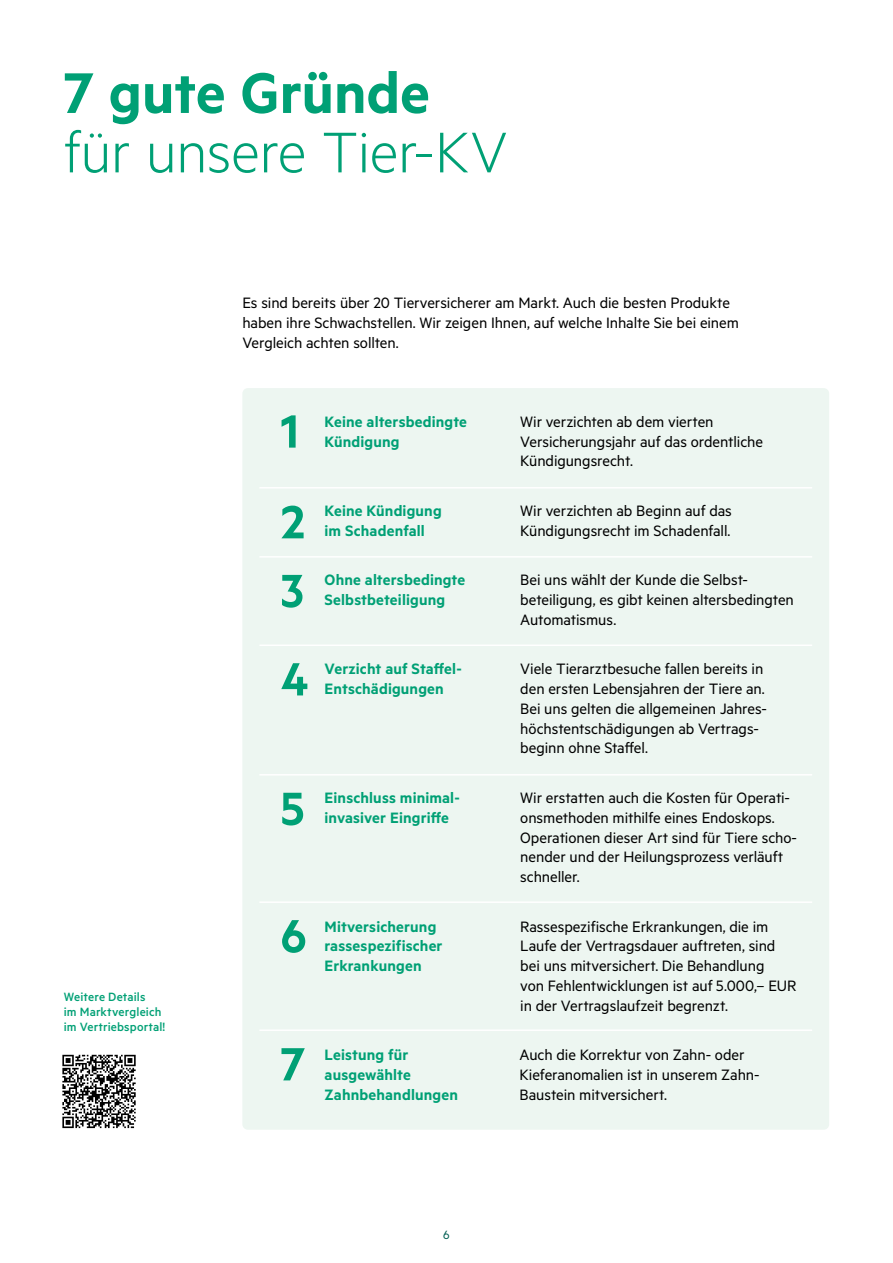
<style>
.page{position:relative;width:893px;height:1263px;background:#fff}
.page>*{position:absolute;margin:0;border:0;box-sizing:border-box;transform-origin:0 0}
.t1{font:300 64.5px "Metric Alt";letter-spacing:-.005em;color:#00a075}
.t2{font:600 64.5px "Metric Alt";color:#00a075}
.t3{font:600 52.5px/90.8px "Metric Alt";color:#00a075}
.t4{font:16.95px/19.8px "Metric Alt";letter-spacing:-.005em;color:#000}
.t5{font:600 16.95px/19.8px "Metric Alt";letter-spacing:.01em;color:#00a075}
.t6{font:500 13.5px/14.9px "Metric Alt";letter-spacing:.01em;color:#00a075}
.t7{font:13.5px "Metric Alt";color:#005e52}
</style>
<div class="page">
<div style="left:242px;top:388px;width:587px;height:742px;background:#edf6f1;border-radius:5px"></div>
<hr style="left:259px;top:487px;width:553px;height:1px;background:#fff">
<hr style="left:259px;top:556px;width:553px;height:2px;background:#fff">
<hr style="left:259px;top:644px;width:553px;height:2px;background:#fff">
<hr style="left:259px;top:774px;width:553px;height:1px;background:#fff">
<hr style="left:259px;top:901px;width:553px;height:2px;background:#fff">
<hr style="left:259px;top:1029px;width:553px;height:2px;background:#fff">
<svg style="left:62px;top:1054px;width:74px;height:75px"></svg>
<svg style="left:62px;top:1055px;width:74px;height:73px"></svg>
<h1 class="t2" style="left:64px;top:55px;width:368px">7 gute Gründe</h1>
<h1 class="t1" style="left:64px;top:115px;width:445px">für unsere Tier-KV</h1>
<p class="t6" style="left:64px;top:989px;width:103px">Weitere Details<br>im Marktvergleich im Vertriebsportal!</p>
<p class="t4" style="left:242px;top:292px;width:498px">Es sind bereits über 20 Tierversicherer am Markt. Auch die besten Produkte haben ihre Schwachstellen. Wir zeigen Ihnen, auf welche Inhalte Sie bei einem<br>Vergleich achten sollten.</p>
<h2 class="t3" style="left:281px;top:384px;width:26px">1<br>2</h2>
<h2 class="t3" style="left:281px;top:545px;width:29px;line-height:88.3px">3<br>4</h2>
<p class="t5" style="left:325px;top:411px;width:144px">Keine altersbedingte<br>Kündigung</p>
<p class="t5" style="left:325px;top:500px;width:119px">Keine Kündigung im Schadenfall</p>
<p class="t5" style="left:325px;top:569px;width:142px">Ohne altersbedingte<br>Selbstbeteiligung</p>
<p class="t5" style="left:325px;top:658px;width:139px">Verzicht auf Staffel-<br>Entschädigungen</p>
<h2 class="t3" style="left:281px;top:762px;width:25px">5</h2>
<p class="t5" style="left:325px;top:787px;width:137px">Einschluss minimal&shy;invasiver Eingriffe</p>
<h2 class="t3" style="left:281px;top:889px;width:27px">6</h2>
<p class="t5" style="left:325px;top:916px;width:120px">Mitversicherung rassespezifischer<br>Erkrankungen</p>
<h2 class="t3" style="left:281px;top:1017px;width:26px">7</h2>
<p class="t5" style="left:325px;top:1045px;width:135px">Leistung für ausgewählte<br>Zahnbehandlungen</p>
<p class="t7" style="left:443px;top:1227px;width:8px">6</p>
<p class="t4" style="left:520px;top:411px;width:244px">Wir verzichten ab dem vierten<br>Versicherungsjahr auf das ordentliche<br>Kündigungsrecht.</p>
<p class="t4" style="left:520px;top:500px;width:213px">Wir verzichten ab Beginn auf das<br>Kündigungsrecht im Schadenfall.</p>
<p class="t4" style="left:520px;top:569px;width:275px">Bei uns wählt der Kunde die Selbst&shy;beteiligung, es gibt keinen altersbedingten<br>Automatismus.</p>
<p class="t4" style="left:520px;top:658px;width:248px">Viele Tierarztbesuche fallen bereits in den ersten Lebensjahren der Tiere an.<br>Bei uns gelten die allgemeinen Jahres&shy;höchstentschädigungen ab Vertrags&shy;beginn ohne Staffel.</p>
<p class="t4" style="left:520px;top:787px;width:278px">Wir erstatten auch die Kosten für Operati&shy;onsmethoden mithilfe eines Endoskops.<br>Operationen dieser Art sind für Tiere scho&shy;nender und der Heilungsprozess verläuft schneller.</p>
<p class="t4" style="left:520px;top:916px;width:278px">Rassespezifische Erkrankungen, die im Laufe der Vertragsdauer auftreten, sind bei uns mitversichert. Die Behandlung<br>von Fehlentwicklungen ist auf 5.000,– EUR in der Vertragslaufzeit begrenzt.</p>
<p class="t4" style="left:520px;top:1044px;width:241px">Auch die Korrektur von Zahn- oder<br>Kieferanomalien ist in unserem Zahn-<br>Baustein mitversichert.</p>
</div>
